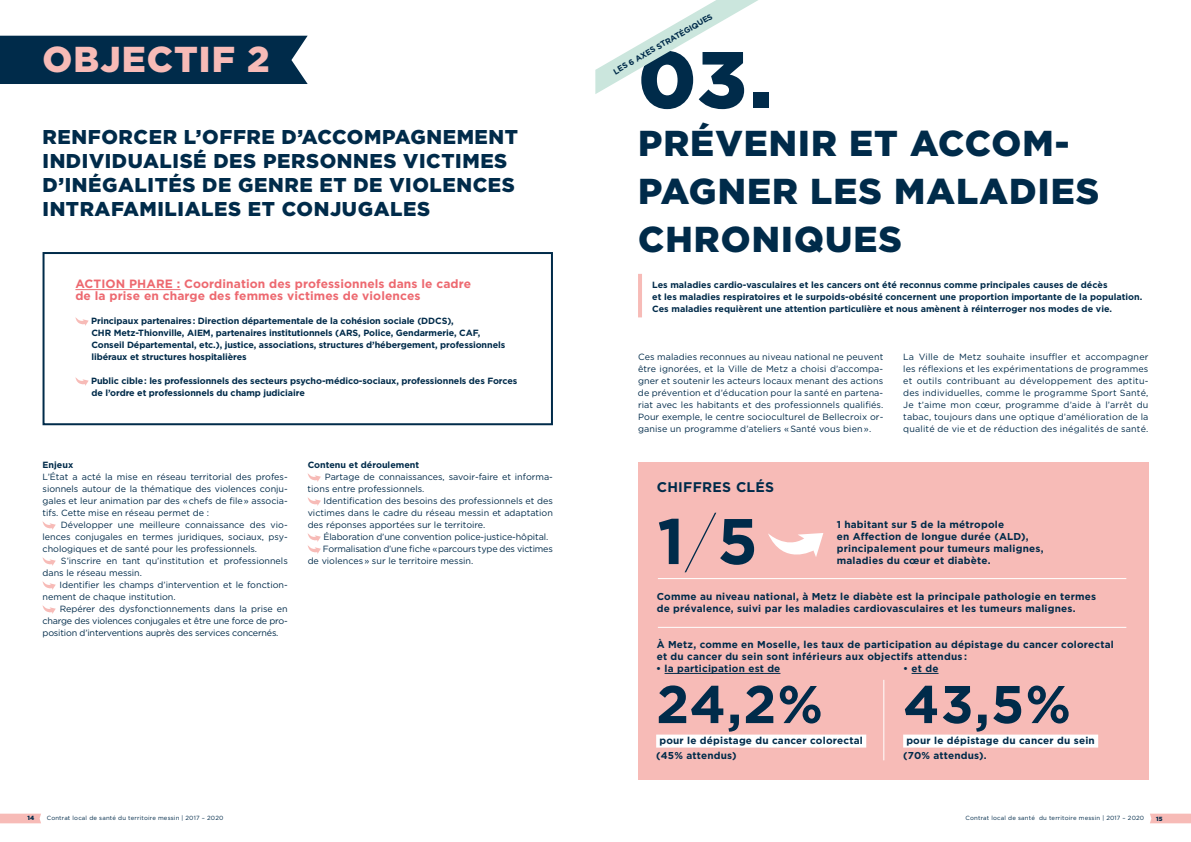
<style>
.page{position:relative;width:1191px;height:842px;background:#fff}
.page>*{position:absolute;margin:0;border:0;box-sizing:border-box;transform-origin:0 0}
.t1{font:900 80px "Gotham";color:#002b4a}
.t2{font:700 64.3px "Gotham";color:#002b4a}
.t3{font:700 53px "Gotham";color:#002b4a}
.t4{font:900 36px/48px "Gotham";letter-spacing:.03em;color:#002b4a}
.t5{font:900 36px "Gotham";letter-spacing:.03em;color:#f7bbb7}
.t6{font:900 20px/24px "Gotham";letter-spacing:.03em;color:#002b4a}
.t7{font:700 14px "Gotham";letter-spacing:.02em;color:#002b4a}
.t8{font:700 12px/12px "Gotham";letter-spacing:.01em;color:#ed6970}
.t9{font:700 10px/12px "Gotham";letter-spacing:.02em;color:#002b4a}
.t10{font:9px/12px "Gotham";color:#002b4a;text-align:justify}
.t11{font:700 9px/12px "Gotham";letter-spacing:-.01em;color:#002b4a}
.t12{font:9px "Gotham";letter-spacing:-.02em;color:#002b4a}
.t13{font:700 8px "Gotham";color:#002b4a}
.t14{font:6px "Gotham";letter-spacing:.03em;color:#002b4a}
.t15{font:900 6px "Gotham";color:#002b4a}
.s1{font-weight:100}
</style>
<div class="page">
<svg style="left:1150px;top:814px;width:41px;height:9px"></svg>
<svg style="left:0;top:814px;width:41px;height:9px"></svg>
<div style="left:43px;top:252px;width:510px;height:173px;border:2px solid #002b4a"></div>
<div style="left:0;top:36px;width:308px;height:48px;background:#002b4a"></div>
<svg style="left:43px;top:522px;width:13px;height:8px"></svg>
<svg style="left:43px;top:558px;width:13px;height:8px"></svg>
<svg style="left:43px;top:582px;width:13px;height:8px"></svg>
<svg style="left:43px;top:606px;width:13px;height:8px"></svg>
<svg style="left:308px;top:473px;width:13px;height:9px"></svg>
<svg style="left:308px;top:497px;width:13px;height:9px"></svg>
<svg style="left:308px;top:533px;width:13px;height:21px"></svg>
<hr style="left:75px;top:289px;width:105px;height:1px;background:#ed6970">
<svg style="left:75px;top:317px;width:14px;height:9px"></svg>
<svg style="left:75px;top:377px;width:14px;height:9px"></svg>
<div style="left:638px;top:462px;width:510px;height:318px;background:#f7bbb7"></div>
<hr style="left:638px;top:274px;width:4px;height:43px;background:#f7bbb7">
<svg style="left:595px;top:0;width:163px;height:94px"></svg>
<hr style="left:664px;top:673px;width:116px;height:1px;background:#002b4a">
<div style="left:656px;top:735px;width:210px;height:13px;background:#fff"></div>
<svg style="left:911px;top:673px;width:27px;height:1px"></svg>
<div style="left:903px;top:735px;width:195px;height:13px;background:#fff"></div>
<svg style="left:768px;top:533px;width:55px;height:24px"></svg>
<hr style="left:658px;top:578px;width:468px;height:1px;background:#fff">
<hr style="left:658px;top:627px;width:468px;height:1px;background:#fff">
<hr style="left:883px;top:680px;width:1px;height:80px;background:#fff">
<h3 class="t5" style="left:43px;top:38px;width:229px">OBJECTIF 2</h3>
<h3 class="t6" style="left:43px;top:124px;width:477px">RENFORCER L’OFFRE D’ACCOMPAGNEMENT INDIVIDUALISÉ DES PERSONNES VICTIMES D’INÉGALITÉS DE GENRE ET DE VIOLENCES INTRAFAMILIALES ET CONJUGALES</h3>
<h3 class="t8" style="left:75px;top:277px;width:397px">ACTION PHARE : Coordination des professionnels dans le cadre de la prise en charge des femmes victimes de violences</h3>
<p class="t11" style="left:91px;top:315px;width:415px">Principaux partenaires: Direction départementale de la cohésion sociale (DDCS),<br>CHR Metz-Thionville, AIEM, partenaires institutionnels (ARS, Police, Gendarmerie, CAF, Conseil Départemental, etc.), justice, associations, structures d’hébergement, professionnels libéraux et structures hospitalières</p>
<p class="t11" style="left:91px;top:375px;width:428px">Public cible: les professionnels des secteurs psycho-médico-sociaux, professionnels des Forces de l’ordre et professionnels du champ judiciaire</p>
<p class="t11" style="left:43px;top:459px;width:32px">Enjeux</p>
<p class="t10" style="left:43px;top:471px;width:247px">L’État a acté la mise en réseau territorial des profes&shy;sionnels autour de la thématique des violences conju&shy;gales et leur animation par des «chefs de file» associa&shy;tifs. Cette mise en réseau permet de :</p>
<p class="t10" style="left:43px;top:519px;width:247px;text-indent:18px">Développer une meilleure connaissance des vio&shy;lences conjugales en termes juridiques, sociaux, psy&shy;chologiques et de santé pour les professionnels.</p>
<p class="t10" style="left:43px;top:555px;width:247px;text-indent:18px">S’inscrire en tant qu’institution et professionnels dans le réseau messin.</p>
<p class="t10" style="left:43px;top:579px;width:247px;text-indent:17px">Identifier les champs d’intervention et le fonction&shy;nement de chaque institution.</p>
<p class="t10" style="left:43px;top:603px;width:247px;text-indent:17px">Repérer des dysfonctionnements dans la prise en charge des violences conjugales et être une force de pro&shy;position d’interventions auprès des services concernés.</p>
<p class="t11" style="left:308px;top:459px;width:113px">Contenu et déroulement</p>
<p class="t10" style="left:308px;top:471px;width:247px;text-indent:17px">Partage de connaissances, savoir-faire et informa&shy;tions entre professionnels.</p>
<p class="t10" style="left:308px;top:495px;width:247px;text-indent:16px">Identification des besoins des professionnels et des victimes dans le cadre du réseau messin et adaptation des réponses apportées sur le territoire.</p>
<p class="t10" style="left:323px;top:531px;width:226px">Élaboration d’une convention police-justice-hôpital.</p>
<p class="t12" style="left:323px;top:544px;width:232px">Formalisation d’une fiche «parcours type des victimes</p>
<p class="t10" style="left:308px;top:555px;width:167px">de violences» sur le territoire messin.</p>
<p class="t13" style="left:611px;top:68px;width:115px;rotate:-30deg">LES 6 AXES STRATÉGIQUES</p>
<h1 class="t1" style="left:638px;top:33px;width:135px">03.</h1>
<h3 class="t4" style="left:638px;top:118px;width:463px">PRÉVENIR ET ACCOM-<br>PAGNER LES MALADIES<br>CHRONIQUES</h3>
<p class="t11" style="left:652px;top:279px;width:492px">Les maladies cardio-vasculaires et les cancers ont été reconnus comme principales causes de décès<br>et les maladies respiratoires et le surpoids-obésité concernent une proportion importante de la population.<br>Ces maladies requièrent une attention particulière et nous amènent à réinterroger nos modes de vie.</p>
<p class="t10" style="left:638px;top:351px;width:247px">Ces maladies reconnues au niveau national ne peuvent être ignorées, et la Ville de Metz a choisi d’accompa&shy;gner et soutenir les acteurs locaux menant des actions de prévention et d’éducation pour la santé en partena&shy;riat avec les habitants et des professionnels qualifiés.<br>Pour exemple, le centre socioculturel de Bellecroix or&shy;ganise un programme d’ateliers «Santé vous bien».</p>
<p class="t10" style="left:903px;top:351px;width:247px">La Ville de Metz souhaite insuffler et accompagner les réflexions et les expérimentations de programmes et outils contribuant au développement des aptitu&shy;des individuelles, comme le programme Sport Santé, Je t’aime mon cœur, programme d’aide à l’arrêt du tabac, toujours dans une optique d’amélioration de la qualité de vie et de réduction des inégalités de santé.</p>
<h3 class="t7" style="left:657px;top:479px;width:119px">CHIFFRES CLÉS</h3>
<h2 class="t2" style="left:657px;top:504px;width:102px">1<span class="s1">/</span>5</h2>
<p class="t9" style="left:837px;top:518px;width:208px">1 habitant sur 5 de la métropole<br>en Affection de longue durée (ALD), principalement pour tumeurs malignes, maladies du cœur et diabète.</p>
<p class="t9" style="left:657px;top:590px;width:441px">Comme au niveau national, à Metz le diabète est la principale pathologie en termes de prévalence, suivi par les maladies cardiovasculaires et les tumeurs malignes.</p>
<p class="t9" style="left:657px;top:638px;width:459px">À Metz, comme en Moselle, les taux de participation au dépistage du cancer colorectal et du cancer du sein sont inférieurs aux objectifs attendus :</p>
<p class="t9" style="left:656px;top:662px;width:126px">• la participation est de</p>
<h3 class="t3" style="left:656px;top:674px;width:168px">24,2%</h3>
<p class="t9" style="left:656px;top:733px;width:208px;line-height:15px;text-indent:3px">pour le dépistage du cancer colorectal (45% attendus)</p>
<p class="t9" style="left:903px;top:662px;width:37px">• et de</p>
<h3 class="t3" style="left:903px;top:674px;width:169px">43,5%</h3>
<p class="t9" style="left:903px;top:733px;width:193px;line-height:15px;text-indent:3px">pour le dépistage du cancer du sein (70% attendus).</p>
<p class="t15" style="left:27px;top:815px;width:8px">14</p>
<p class="t14" style="left:47px;top:815px;width:178px">Contrat local de santé du territoire messin | 2017 – 2020</p>
<p class="t14" style="left:965px;top:815px;width:180px">Contrat local de santé du territoire messin | 2017 – 2020</p>
<p class="t15" style="left:1156px;top:815px;width:8px">15</p>
</div>
